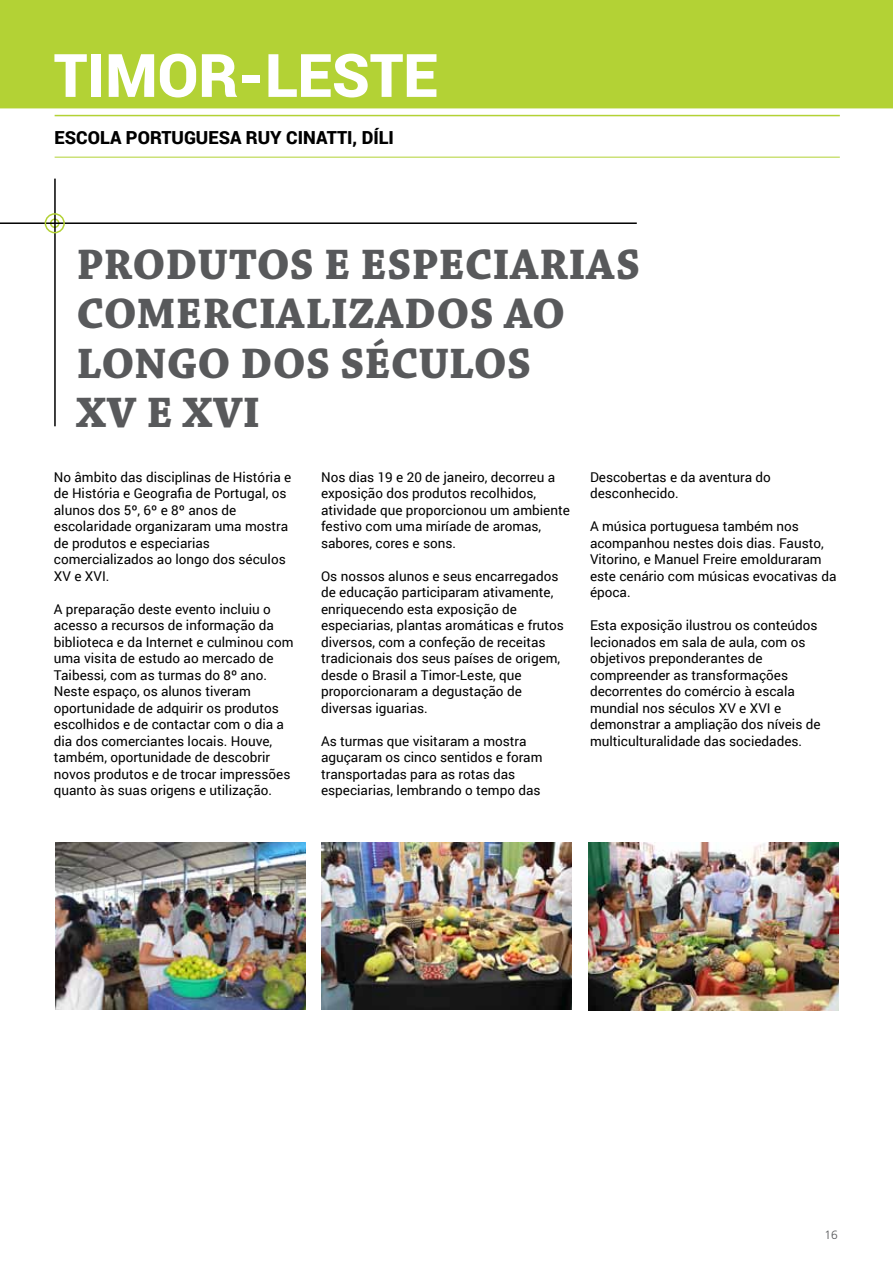
<style>
.page{position:relative;width:893px;height:1263px;background:#fff}
.page>*{position:absolute;margin:0;border:0;box-sizing:border-box;transform-origin:0 0}
.t1{font:900 60px "Roboto";color:#fff}
.t2{font:700 45px/49.5px "Chaparral Pro";letter-spacing:.005em;color:#58595b}
.t3{font:900 18px "Roboto";color:#000}
.t4{font:13.5px/16.5px "Roboto";color:#000}
.t5{font:300 12px "Frutiger";color:#58595b}
.s1{font-style:italic}
</style>
<div class="page">
<div style="left:0;top:0;width:893px;height:108px;background:#b3d235"></div>
<hr style="left:55px;top:115px;width:785px;height:1px;background:#b3d235">
<hr style="left:55px;top:157px;width:785px;height:1px;background:#b3d235">
<div style="left:50px;top:218px;width:10px;height:10px;border:2px solid #b3d235;border-radius:50%"></div>
<hr style="left:0;top:222px;width:637px;height:2px;background:#000">
<hr style="left:54px;top:179px;width:2px;height:247px;background:#000">
<div style="left:45px;top:213px;width:20px;height:20px;border:2px solid #b3d235;border-radius:50%"></div>
<img style="left:55px;top:843px;width:250px;height:167px">
<img style="left:322px;top:843px;width:250px;height:167px">
<img style="left:588px;top:843px;width:251px;height:168px">
<h1 class="t1" style="left:54px;top:33px;width:247px">TIMOR-LESTE</h1>
<h3 class="t3" style="left:55px;top:125px;width:341px">ESCOLA PORTUGUESA Ruy CINATTI, DÍLI</h3>
<h2 class="t2" style="left:77px;top:241px;width:565px">PRODUTOS E ESPECIARIAS<br>COMERCIALIZADOS AO<br>LONGO DOS SÉCULOS<br>XV E XVI</h2>
<p class="t4" style="left:54px;top:468px;width:239px">No âmbito das disciplinas de História e de História e Geografia de Portugal, os alunos dos 5º, 6º e 8º anos de escolaridade organizaram uma mostra de produtos e especiarias comercializados ao longo dos séculos<br>XV e XVI.</p>
<p class="t4" style="left:54px;top:600px;width:241px">A preparação deste evento incluiu o acesso a recursos de informação da biblioteca e da Internet e culminou com uma visita de estudo ao mercado de Taibessi<span class="s1">,</span> com as turmas do 8º ano.<br>Neste espaço, os alunos tiveram oportunidade de adquirir os produtos escolhidos e de contactar com o dia a dia dos comerciantes locais. Houve, também, oportunidade de descobrir novos produtos e de trocar impressões quanto às suas origens e utilização.</p>
<p class="t4" style="left:321px;top:468px;width:250px">Nos dias 19 e 20 de janeiro, decorreu a exposição dos produtos recolhidos, atividade que proporcionou um ambiente festivo com uma miríade de aromas, sabores, cores e sons.</p>
<p class="t4" style="left:321px;top:567px;width:244px">Os nossos alunos e seus encarregados de educação participaram ativamente, enriquecendo esta exposição de especiarias, plantas aromáticas e frutos diversos, com a confeção de receitas tradicionais dos seus países de origem, desde o Brasil a Timor-Leste, que proporcionaram a degustação de diversas iguarias.</p>
<p class="t4" style="left:321px;top:732px;width:223px">As turmas que visitaram a mostra aguçaram os cinco sentidos e foram transportadas para as rotas das especiarias, lembrando o tempo das</p>
<p class="t4" style="left:590px;top:468px;width:182px">Descobertas e da aventura do desconhecido.</p>
<p class="t4" style="left:590px;top:518px;width:248px">A música portuguesa também nos acompanhou nestes dois dias. Fausto,<br>Vitorino, e Manuel Freire emolduraram este cenário com músicas evocativas da época.</p>
<p class="t4" style="left:590px;top:617px;width:232px">Esta exposição ilustrou os conteúdos lecionados em sala de aula, com os objetivos preponderantes de compreender as transformações decorrentes do comércio à escala mundial nos séculos XV e XVI e demonstrar a ampliação dos níveis de multiculturalidade das sociedades.</p>
<p class="t5" style="left:824px;top:1228px;width:15px">16</p>
</div>
